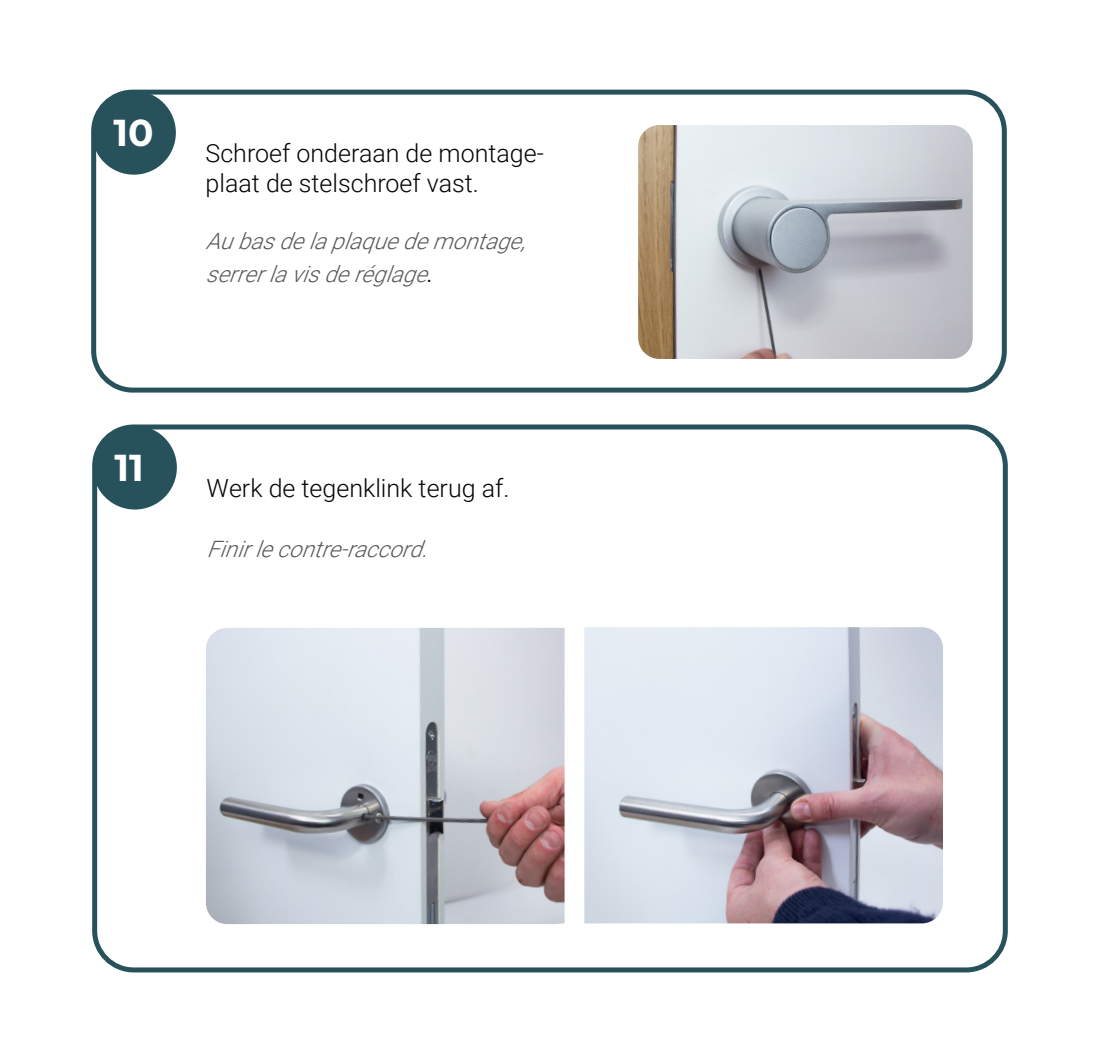
<style>
.page{position:relative;width:1099px;height:1063px;background:#fff}
.page>*{position:absolute;margin:0;border:0;box-sizing:border-box;transform-origin:0 0}
.t1{font:700 37.5px "Montserrat";color:#fff}
.Hoofdstukken_Titel{font:300 25px/30px "Roboto";color:#040503}
.Hoofdstukken_Titel-2{font:italic 300 22.5px/33px "Roboto";color:#57585a}
.s1{font-style:normal;font-size:27.5px;color:#040503}
</style>
<div class="page">
<div style="left:91px;top:90px;width:915px;height:303px;border:5px solid #27525b;border-radius:39px"></div>
<div style="left:92px;top:424px;width:915px;height:548px;border:5px solid #27525b;border-radius:39px"></div>
<div style="left:92px;top:91px;width:84px;height:84px;background:#27525b;border-radius:50%"></div>
<div style="left:93px;top:426px;width:84px;height:84px;background:#27525b;border-radius:50%"></div>
<img style="left:638px;top:125px;width:334px;height:234px">
<img style="left:206px;top:628px;width:358px;height:296px">
<img style="left:584px;top:627px;width:359px;height:296px">
<p class="t1" style="left:113px;top:106px;width:42px">10</p>
<p class="Hoofdstukken_Titel" style="left:206px;top:137px;width:340px">Schroef onderaan de montage&shy;plaat de stelschroef vast.</p>
<p class="Hoofdstukken_Titel-2" style="left:206px;top:224px;width:331px">Aubasdelaplaquedemontage, serrerlavisderéglage<span class="s1">.</span></p>
<p class="t1" style="left:114px;top:441px;width:31px">11</p>
<p class="Hoofdstukken_Titel" style="left:207px;top:472px;width:304px">Werk de tegenklink terug af.</p>
<p class="Hoofdstukken_Titel-2" style="left:207px;top:531px;width:232px">Finirlecontre-raccord.</p>
</div>
